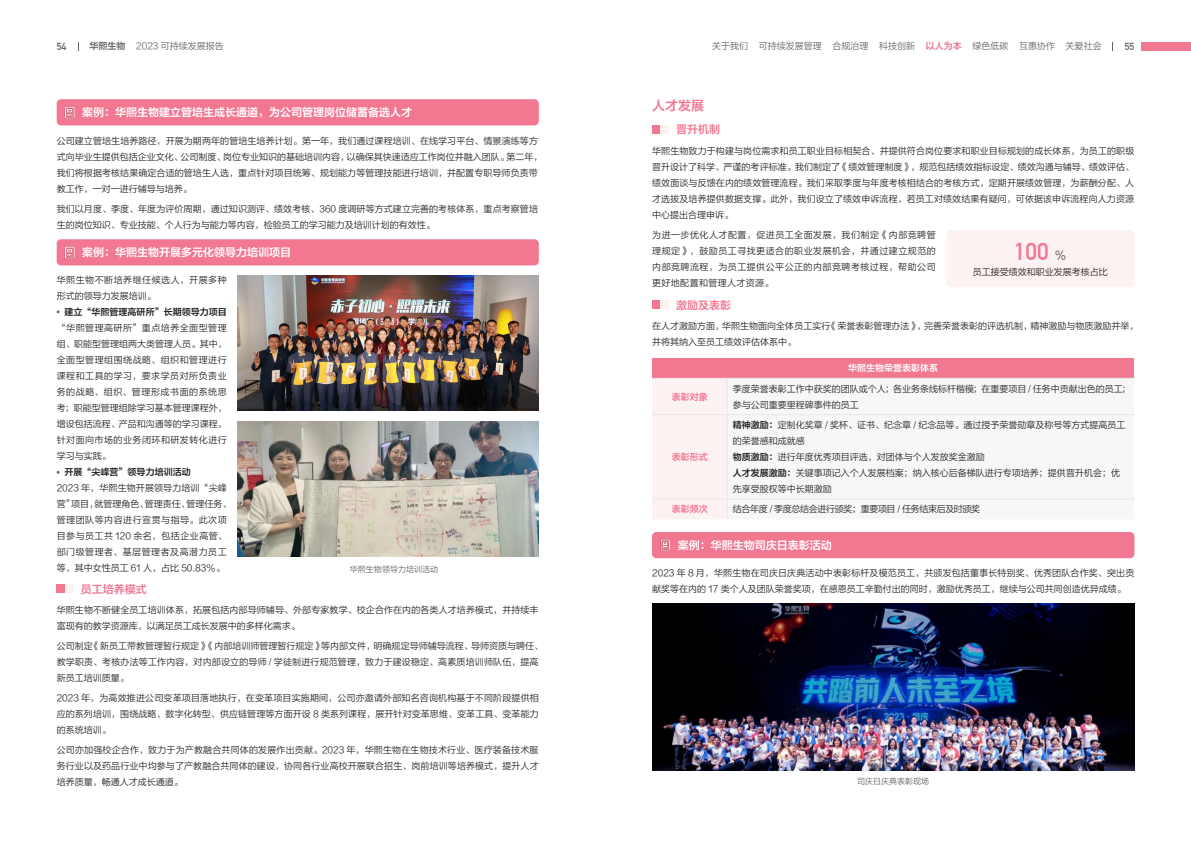
<style>
.page{position:relative;width:1191px;height:842px;background:#fff}
.page>*{position:absolute;margin:0;border:0;box-sizing:border-box;transform-origin:0 0}
.正文{font:700 24px "DIN Alternate";color:#f27791}
.标题{font:13px "FZLTZCHJW GB1 0";color:#f27791}
.小标题{font:11px "FZLTZCHJW GB1 0";color:#fff}
.标题-2{font:11px "FZLTZCHJW GB1 0";color:#f27791}
.正文-2{font:700 10px "DIN Alternate";color:#636366}
.正文-3{font:9px/16px "FZLTXIHJW GB1 0";letter-spacing:.01em;color:#231f20}
.小标题-2{font:9px/16px "FZLTXIHJW GB1 0";color:#231f20}
.正文-4{font:9px/16px "FZLTXIHJW GB1 0";letter-spacing:.055em;color:#231f20}
.正文-5{font:9px "FZLTXIHJW GB1 0";color:#636366}
.正文-6{font:9px "FZLTZCHJW GB1 0";color:#231f20}
.小标题-3{font:9px "FZLTXIHJW GB1 0";letter-spacing:-.04em;color:#231f20}
.小标题-4{font:9px "FZLTZCHJW GB1 0";color:#f27791}
.标题-3{font:9px "FZLTZCHJW GB1 0";color:#fff}
.正文-7{font:9px "FZLTZCHJW GB1 0";color:#ed748e}
.正文-8{font:9px "FZLTXIHJW GB1 0";color:#666565}
.正文-9{font:8px "FZLTXIHJW GB1 0";color:#636366}
.s1{font-family:"FZLTZCHJW GB1 0"}
.s2{font-family:"FZLTXIHJW GB1 0";font-weight:400;font-size:11px;color:#231f20}
</style>
<div class="page">
<div style="left:57px;top:99px;width:482px;height:26px;background:#f27791;border-radius:4px"></div>
<svg style="left:64px;top:107px;width:11px;height:11px"></svg>
<img style="left:237px;top:275px;width:301px;height:136px">
<div style="left:57px;top:239px;width:482px;height:26px;background:#f27791;border-radius:4px"></div>
<svg style="left:64px;top:247px;width:11px;height:11px"></svg>
<img style="left:237px;top:421px;width:302px;height:136px">
<div style="left:57px;top:585px;width:8px;height:8px;background:#f27791"></div>
<div style="left:65px;top:585px;width:9px;height:8px;background:#fdf2f2"></div>
<div style="left:652px;top:532px;width:482px;height:26px;background:#f27791;border-radius:4px"></div>
<svg style="left:660px;top:539px;width:10px;height:12px"></svg>
<img style="left:652px;top:604px;width:482px;height:166px">
<div style="left:652px;top:358px;width:482px;height:20px;background:#f27791"></div>
<svg style="left:728px;top:415px;width:406px;height:84px"></svg>
<hr style="left:727px;top:378px;width:407px;height:1px;background:#e6e7e9">
<hr style="left:727px;top:414px;width:407px;height:1px;background:#e6e7e9">
<hr style="left:727px;top:499px;width:407px;height:1px;background:#e6e7e9">
<div style="left:652px;top:378px;width:76px;height:141px;background:#fdf2f2"></div>
<div style="left:946px;top:230px;width:188px;height:57px;background:#fdf2f2;border-radius:4px"></div>
<div style="left:1141px;top:42px;width:50px;height:8px;background:#f27791"></div>
<div style="left:652px;top:125px;width:8px;height:9px;background:#f27791"></div>
<div style="left:652px;top:301px;width:8px;height:8px;background:#f27791"></div>
<div style="left:660px;top:125px;width:9px;height:9px;background:#fdf2f2"></div>
<div style="left:660px;top:301px;width:9px;height:8px;background:#fdf2f2"></div>
<p class="正文-5" style="left:89px;top:40px;width:136px"><span class="s1">华熙生物</span> 2023 可持续发展报告</p>
<p class="正文-2" style="left:57px;top:39px;width:11px">54</p>
<p class="正文-5" style="left:712px;top:41px;width:37px">关于我们</p>
<p class="正文-5" style="left:758px;top:41px;width:64px">可持续发展管理</p>
<p class="正文-5" style="left:832px;top:41px;width:37px">合规治理</p>
<p class="正文-5" style="left:879px;top:41px;width:37px">科技创新</p>
<p class="正文-7" style="left:925px;top:41px;width:37px">以人为本</p>
<p class="正文-5" style="left:972px;top:41px;width:37px">绿色低碳</p>
<p class="正文-8" style="left:1019px;top:41px;width:37px">互惠协作</p>
<p class="正文-5" style="left:1065px;top:41px;width:37px">关爱社会</p>
<p class="正文-2" style="left:1124px;top:39px;width:11px">55</p>
<p class="小标题" style="left:82px;top:106px;width:332px">案例：华熙生物建立管培生成长通道，为公司管理岗位储蓄备选人才</p>
<p class="正文-3" style="left:57px;top:133px;width:487px">公司建立管培生培养路径，开展为期两年的管培生培养计划。第一年，我们通过课程培训、在线学习平台、情景演练等方式向毕业生提供包括企业文化、公司制度、岗位专业知识的基础培训内容，以确保其快速适应工作岗位并融入团队。第二年，我们将根据考核结果确定合适的管培生人选，重点针对项目统筹、规划能力等管理技能进行培训，并配置专职导师负责带教工作，一对一进行辅导与培养。</p>
<p class="正文-3" style="left:57px;top:201px;width:483px">我们以月度、季度、年度为评价周期，通过知识测评、绩效考核、360 度调研等方式建立完善的考核体系，重点考察管培生的岗位知识、专业技能、个人行为与能力等内容，检验员工的学习能力及培训计划的有效性。</p>
<p class="小标题" style="left:82px;top:246px;width:211px">案例：华熙生物开展多元化领导力培训项目</p>
<p class="正文-4" style="left:57px;top:272px;width:172px">华熙生物不断培养继任候选人，开展多种形式的领导力发展培训。</p>
<p class="正文-6" style="left:65px;top:307px;width:164px">建立“华熙管理高研所”长期领导力项目</p>
<p class="正文-3" style="left:57px;top:320px;width:172px;text-align:justify">“华熙管理高研所”重点培养全面型管理组、职能型管理组两大类管理人员。其中，全面型管理组围绕战略、组织和管理进行课程和工具的学习，要求学员对所负责业务的战略、组织、管理形成书面的系统思考；职能型管理组除学习基本管理课程外，增设包括流程、产品和沟通等的学习课程，针对面向市场的业务闭环和研发转化进行学习与实践。</p>
<p class="正文-6" style="left:65px;top:467px;width:128px">开展“尖峰营”领导力培训活动</p>
<p class="正文-4" style="left:57px;top:480px;width:176px">2023 年，华熙生物开展领导力培训“尖峰营”项目，就管理角色、管理责任、管理任务、管理团队等内容进行宣贯与指导。此次项目参与员工共 120 余名，包括企业高管、部门级管理者、基层管理者及高潜力员工等，其中女性员工 61 人，占比 50.83%。</p>
<p class="标题-2" style="left:81px;top:582px;width:68px">员工培养模式</p>
<p class="正文-9" style="left:350px;top:565px;width:89px">华熙生物领导力培训活动</p>
<p class="正文-3" style="left:57px;top:602px;width:483px">华熙生物不断健全员工培训体系，拓展包括内部导师辅导、外部专家教学、校企合作在内的各类人才培养模式，并持续丰富现有的教学资源库，以满足员工成长发展中的多样化需求。</p>
<p class="正文-3" style="left:57px;top:638px;width:488px">公司制定《新员工带教管理暂行规定》《内部培训师管理暂行规定》等内部文件，明确规定导师辅导流程、导师资质与聘任、教学职责、考核办法等工作内容，对内部设立的导师 / 学徒制进行规范管理，致力于建设稳定、高素质培训师队伍，提高新员工培训质量。</p>
<p class="正文-3" style="left:57px;top:690px;width:484px;text-align:justify">2023 年，为高效推进公司变革项目落地执行，在变革项目实施期间，公司亦邀请外部知名咨询机构基于不同阶段提供相应的系列培训，围绕战略、数字化转型、供应链管理等方面开设 8 类系列课程，展开针对变革思维、变革工具、变革能力的系统培训。</p>
<p class="正文-3" style="left:57px;top:742px;width:483px;text-align:justify">公司亦加强校企合作，致力于为产教融合共同体的发展作出贡献。2023 年，华熙生物在生物技术行业、医疗装备技术服务行业以及药品行业中均参与了产教融合共同体的建设，协同各行业高校开展联合招生、岗前培训等培养模式，提升人才培养质量，畅通人才成长通道。</p>
<p class="标题" style="left:652px;top:98px;width:53px">人才发展</p>
<p class="标题-2" style="left:676px;top:123px;width:45px">晋升机制</p>
<p class="正文-3" style="left:652px;top:143px;width:483px;text-align:justify">华熙生物致力于构建与岗位需求和员工职业目标相契合、并提供符合岗位要求和职业目标规划的成长体系，为员工的职级晋升设计了科学、严谨的考评标准。我们制定了《绩效管理制度》，规范包括绩效指标设定、绩效沟通与辅导、绩效评估、绩效面谈与反馈在内的绩效管理流程。我们采取季度与年度考核相结合的考核方式，定期开展绩效管理，为薪酬分配、人才选拔及培养提供数据支撑。此外，我们设立了绩效申诉流程，若员工对绩效结果有疑问，可依据该申诉流程向人力资源中心提出合理申诉。</p>
<p class="正文-3" style="left:652px;top:227px;width:285px;text-align:justify">为进一步优化人才配置，促进员工全面发展，我们制定《内部竞聘管理规定》，鼓励员工寻找更适合的职业发展机会，并通过建立规范的内部竞聘流程，为员工提供公平公正的内部竞聘考核过程，帮助公司更好地配置和管理人才资源。</p>
<p class="正文" style="left:1014px;top:233px;width:54px">100 <span class="s2">%</span></p>
<p class="小标题-2" style="left:972px;top:264px;width:137px">员工接受绩效和职业发展考核占比</p>
<p class="标题-2" style="left:676px;top:298px;width:56px">激励及表彰</p>
<p class="正文-3" style="left:652px;top:318px;width:488px">在人才激励方面，华熙生物面向全体员工实行《荣誉表彰管理办法》，完善荣誉表彰的评选机制，精神激励与物质激励并举，并将其纳入至员工绩效评估体系中。</p>
<p class="小标题-4" style="left:671px;top:391px;width:37px">表彰对象</p>
<p class="小标题-4" style="left:671px;top:452px;width:37px">表彰形式</p>
<p class="标题-3" style="left:848px;top:363px;width:91px">华熙生物荣誉表彰体系</p>
<p class="小标题-2" style="left:733px;top:381px;width:399px">季度荣誉表彰工作中获奖的团队或个人；各业务条线标杆楷模；在重要项目 / 任务中贡献出色的员工；</p>
<p class="小标题-2" style="left:733px;top:397px;width:127px">参与公司重要里程碑事件的员工</p>
<p class="小标题-2" style="left:733px;top:417px;width:394px"><span class="s1">精神激励：</span>定制化奖章 / 奖杯、证书、纪念章 / 纪念品等。通过授予荣誉勋章及称号等方式提高员工的荣誉感和成就感</p>
<p class="小标题-2" style="left:733px;top:449px;width:253px"><span class="s1">物质激励：</span>进行年度优秀项目评选，对团体与个人发放奖金激励</p>
<p class="小标题-2" style="left:733px;top:465px;width:388px"><span class="s1">人才发展激励：</span>关键事项记入个人发展档案；纳入核心后备梯队进行专项培养；提供晋升机会；优先享受股权等中长期激励</p>
<p class="小标题-4" style="left:671px;top:504px;width:37px">表彰频次</p>
<p class="小标题-3" style="left:733px;top:504px;width:249px">结合年度 / 季度总结会进行颁奖；重要项目 / 任务结束后及时颁奖</p>
<p class="小标题" style="left:677px;top:539px;width:155px">案例：华熙生物司庆日表彰活动</p>
<p class="正文-3" style="left:652px;top:566px;width:483px">2023 年 8 月，华熙生物在司庆日庆典活动中表彰标杆及模范员工，共颁发包括董事长特别奖、优秀团队合作奖、突出贡献奖等在内的 17 类个人及团队荣誉奖项，在感恩员工辛勤付出的同时，激励优秀员工，继续与公司共同创造优异成绩。</p>
<p class="正文-9" style="left:857px;top:777px;width:73px">司庆日庆典表彰现场</p>
</div>
